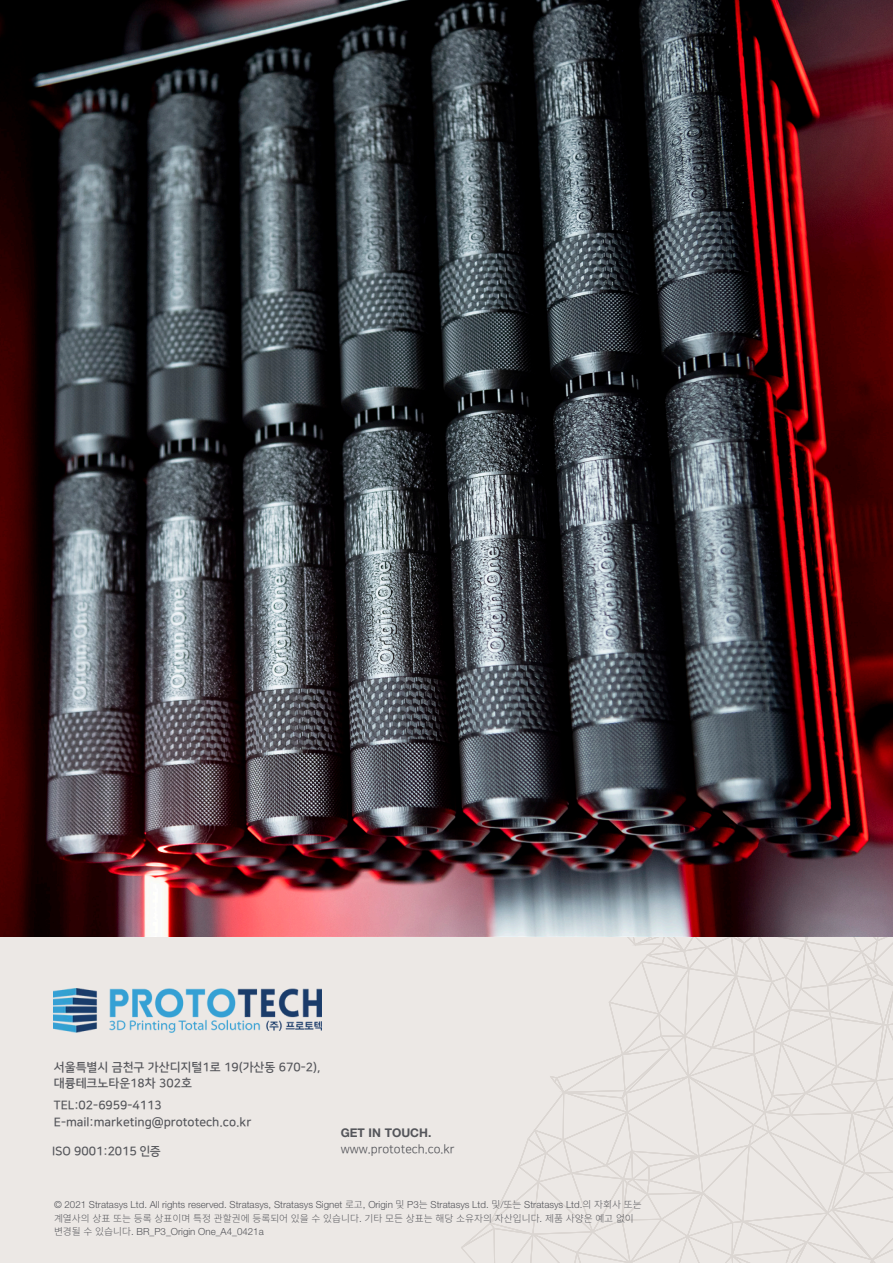
<style>
.page{position:relative;width:893px;height:1263px;background:#fff}
.page>*{position:absolute;margin:0;border:0;box-sizing:border-box;transform-origin:0 0}
.t1{font:12px/16.5px "Nanum Square ac B";color:#54555a}
.t2{font:12px/16.5px "Nanum Square OTFB";color:#54555a}
.t3{font:12px "Nanum Square OTFR";color:#54555a}
.t4{font:700 12px "Helvetica Neue LT Std";color:#54555a}
.t5{font:300 9.75px "Helvetica Neue LT Std";color:#54555a}
.t6{font:300 9.75px "Source Han Sans KR";color:#54555a}
.s1{font-family:"Source Han Sans KR"}
.s2{font-family:"Helvetica Neue LT Std"}
</style>
<div class="page">
<div style="left:0;top:937px;width:893px;height:326px;background:#ece8e5"></div>
<svg style="left:461px;top:937px;width:432px;height:326px"></svg>
<img style="left:0;top:0;width:893px;height:937px">
<img style="left:54px;top:989px;width:268px;height:43px">
<p class="t2" style="left:54px;top:1059px;width:268px">서울특별시 금천구 가산디지털1로 19(가산동 670-2), 대륭테크노타운18차 302호</p>
<p class="t1" style="left:54px;top:1098px;width:199px">TEL:02-6959-4113<br>E-mail:marketing@prototech.co.kr</p>
<p class="t1" style="left:52px;top:1143px;width:110px">ISO 9001:2015 인증</p>
<p class="t4" style="left:341px;top:1125px;width:92px">GET IN TOUCH.</p>
<p class="t3" style="left:341px;top:1143px;width:115px">www.prototech.co.kr</p>
<p class="t5" style="left:54px;top:1199px;width:589px">© 2021 Stratasys Ltd. All rights reserved. Stratasys, Stratasys Signet <span class="s1">로고</span>, Origin <span class="s1">및</span> P3<span class="s1">는</span> Stratasys Ltd. <span class="s1">및</span>/<span class="s1">또는</span> Stratasys Ltd.<span class="s1">의 자회사 또는</span></p>
<p class="t6" style="left:54px;top:1212px;width:581px">계열사의 상표 또는 등록 상표이며 특정 관할권에 등록되어 있을 수 있습니다<span class="s2">.</span> 기타 모든 상표는 해당 소유자의 자산입니다<span class="s2">.</span> 제품 사양은 예고 없이</p>
<p class="t5" style="left:54px;top:1226px;width:211px"><span class="s1">변경될 수 있습니다</span>. BR_P3_Origin One_A4_0421a</p>
</div>
